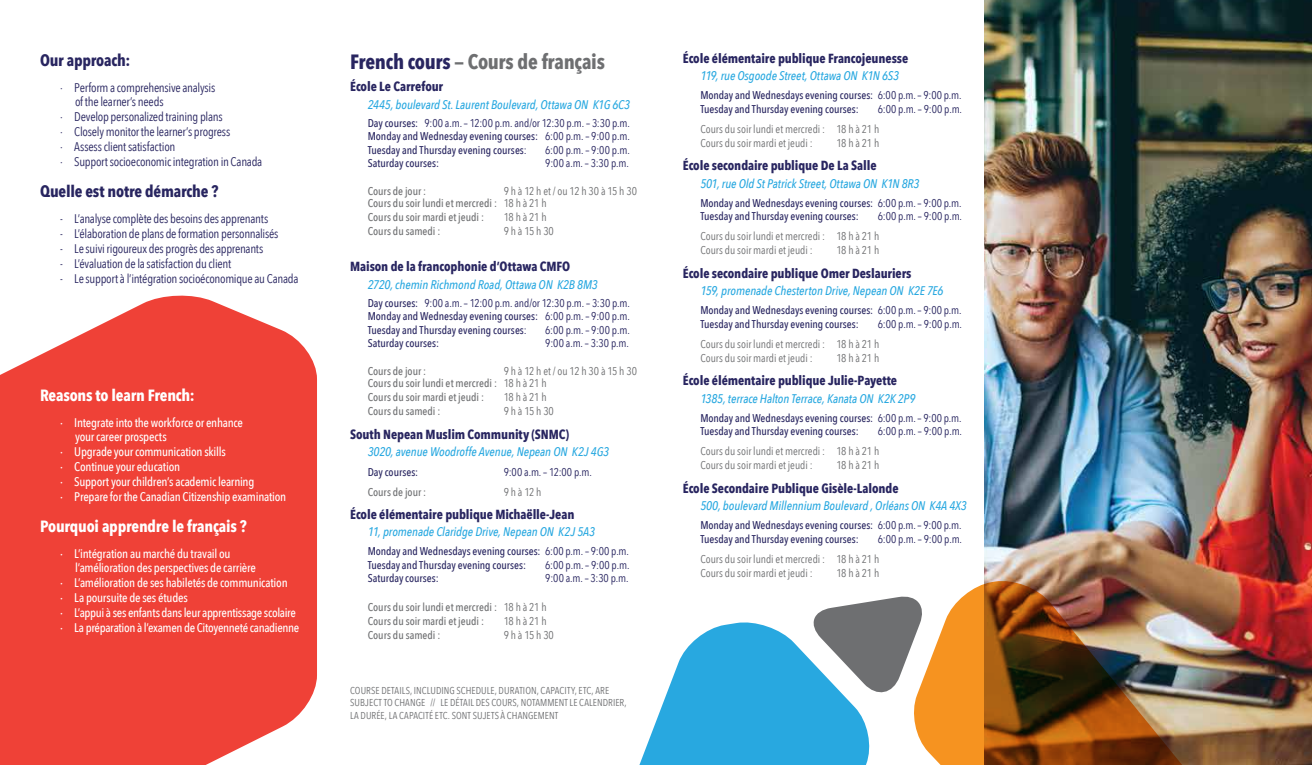
<style>
.page{position:relative;width:1312px;height:765px;background:#fff}
.page>*{position:absolute;margin:0;border:0;box-sizing:border-box;transform-origin:0 0}
.t1{font:700 20.62px "Avenir Next Condensed";letter-spacing:-.015em;color:#6e6f71}
.t2{font:700 16.25px "Avenir Next Condensed";letter-spacing:-.015em;color:#fff}
.t3{font:700 16.25px "Avenir Next Condensed";letter-spacing:-.015em;color:#282560}
.t4{font:700 13.12px "Avenir Next Condensed";letter-spacing:-.005em;color:#282560}
.t5{font:500 12.5px/15px "Avenir Next Condensed";letter-spacing:-.02em;color:#fff}
.t6{font:12.5px/15px "Avenir Next Condensed";letter-spacing:-.02em;color:#282560}
.t7{font:italic 500 12.5px "Avenir Next Condensed";letter-spacing:-.005em;color:#28a8e0}
.t8{font:500 11.25px/13.8px "Avenir Next Condensed";letter-spacing:-.005em;color:#282560}
.t9{font:11.25px/13.8px "Avenir Next Condensed";letter-spacing:-.005em;color:#6e6f71}
.t10{font:11.25px/12.5px "Avenir Next Condensed";letter-spacing:-.005em;color:#282560}
.t11{font:11.25px "Avenir Next Condensed";letter-spacing:.015em;color:#282560}
.t12{font:500 11.25px/13.8px "Avenir Next Condensed";letter-spacing:-.005em;color:#6e6f71}
.t13{font:10px/12.5px "Avenir Next Condensed";letter-spacing:.005em;color:#6e6f71}
.s1{color:#282560}
.s2{font-weight:500}
.s3{font-weight:400}
</style>
<div class="page">
<img style="left:984px;top:0;width:327px;height:765px">
<svg style="left:0;top:295px;width:317px;height:470px;background:#f05148"></svg>
<svg style="left:814px;top:596px;width:96px;height:97px"></svg>
<img style="left:910px;top:579px;width:326px;height:186px">
<svg style="left:639px;top:620px;width:233px;height:145px;fill:#28a8e0"></svg>
<h2 class="t3" style="left:40px;top:50px;width:92px">Our approach:</h2>
<p class="t6" style="left:75px;top:80px;width:142px;line-height:13.8px;text-indent:-15px">· Perform a comprehensive analysis of the learner’s needs</p>
<p class="t6" style="left:60px;top:108px;width:204px">· Develop personalized training plans<br>· Closely monitor the learner’s progress<br>· Assess client satisfaction<br>· Support socioeconomic integration in Canada</p>
<h2 class="t3" style="left:40px;top:181px;width:180px">Quelle est notre démarche ?</h2>
<p class="t6" style="left:60px;top:211px;width:210px">- L’analyse complète des besoins des apprenants</p>
<p class="t6" style="left:60px;top:226px;width:220px">- L’élaboration de plans de formation personnalisés</p>
<p class="t6" style="left:60px;top:241px;width:205px">- Le suivi rigoureux des progrès des apprenants</p>
<p class="t6" style="left:60px;top:256px;width:173px">- L’évaluation de la satisfaction du client</p>
<p class="t6" style="left:60px;top:271px;width:240px">- Le support à l’intégration socioéconomique au Canada</p>
<h2 class="t2" style="left:40px;top:385px;width:156px">Reasons to learn French:</h2>
<p class="t5" style="left:75px;top:416px;width:169px;line-height:13.8px;text-indent:-15px">· Integrate into the workforce or enhance your career prospects</p>
<p class="t5" style="left:60px;top:444px;width:228px">· Upgrade your communication skills<br>· Continue your education<br>· Support your children’s academic learning<br>· Prepare for the Canadian Citizenship examination</p>
<h2 class="t2" style="left:40px;top:516px;width:208px">Pourquoi apprendre le français ?</h2>
<p class="t5" style="left:75px;top:547px;width:182px;line-height:13.8px;text-indent:-15px">· L’intégration au marché du travail ou l’amélioration des perspectives de carrière</p>
<p class="t5" style="left:60px;top:575px;width:241px">· L’amélioration de ses habiletés de communication<br>· La poursuite de ses études<br>· L’appui à ses enfants dans leur apprentissage scolaire · La préparation à l’examen de Citoyenneté canadienne</p>
<h1 class="t1" style="left:350px;top:49px;width:256px"><span class="s1">French cours</span> — Cours de français</h1>
<p class="t4" style="left:350px;top:78px;width:94px">École Le Carrefour</p>
<p class="t7" style="left:368px;top:97px;width:264px">2445, boulevard St. Laurent Boulevard, Ottawa ON K1G 6C3</p>
<p class="t10" style="left:368px;top:117px;width:264px"><span class="s2">Day courses:</span> 9:00 a.m. – 12:00 p.m. and/or 12:30 p.m. – 3:30 p.m.<br><span class="s2">Monday and Wednesday evening courses:</span> 6:00 p.m. – 9:00 p.m.</p>
<p class="t8" style="left:368px;top:143px;width:161px">Tuesday and Thursday evening courses<span class="s3">:</span></p>
<p class="t11" style="left:545px;top:140px;width:86px">6:00 p.m. – 9:00 p.m.</p>
<p class="t8" style="left:368px;top:156px;width:73px">Saturday courses:</p>
<p class="t11" style="left:545px;top:154px;width:85px">9:00 a.m. – 3:30 p.m.</p>
<p class="t12" style="left:368px;top:184px;width:60px">Cours de jour :</p>
<p class="t9" style="left:368px;top:184px;width:271px;line-height:12.5px;text-indent:136px">9 h à 12 h et / ou 12 h 30 à 15 h 30<br><span class="s2">Cours du soir lundi et mercredi :</span> 18 h à 21 h</p>
<p class="t12" style="left:368px;top:210px;width:118px">Cours du soir mardi et jeudi :</p>
<p class="t9" style="left:503px;top:210px;width:44px">18 h à 21 h</p>
<p class="t12" style="left:368px;top:224px;width:74px">Cours du samedi :</p>
<p class="t9" style="left:503px;top:223px;width:52px">9 h à 15 h 30</p>
<p class="t4" style="left:350px;top:258px;width:221px">Maison de la francophonie d’Ottawa CMFO</p>
<p class="t7" style="left:368px;top:277px;width:231px">2720, chemin Richmond Road, Ottawa ON K2B 8M3</p>
<p class="t10" style="left:368px;top:297px;width:264px"><span class="s2">Day courses:</span> 9:00 a.m. – 12:00 p.m. and/or 12:30 p.m. – 3:30 p.m.<br><span class="s2">Monday and Wednesday evening courses:</span> 6:00 p.m. – 9:00 p.m.</p>
<p class="t8" style="left:368px;top:323px;width:161px">Tuesday and Thursday evening courses<span class="s3">:</span></p>
<p class="t11" style="left:545px;top:320px;width:86px">6:00 p.m. – 9:00 p.m.</p>
<p class="t8" style="left:368px;top:336px;width:73px">Saturday courses:</p>
<p class="t11" style="left:545px;top:334px;width:85px">9:00 a.m. – 3:30 p.m.</p>
<p class="t12" style="left:368px;top:364px;width:60px">Cours de jour :</p>
<p class="t9" style="left:368px;top:364px;width:271px;line-height:12.5px;text-indent:136px">9 h à 12 h et / ou 12 h 30 à 15 h 30<br><span class="s2">Cours du soir lundi et mercredi :</span> 18 h à 21 h</p>
<p class="t12" style="left:368px;top:390px;width:118px">Cours du soir mardi et jeudi :</p>
<p class="t9" style="left:503px;top:390px;width:44px">18 h à 21 h</p>
<p class="t12" style="left:368px;top:404px;width:74px">Cours du samedi :</p>
<p class="t9" style="left:503px;top:403px;width:52px">9 h à 15 h 30</p>
<p class="t4" style="left:350px;top:426px;width:220px">South Nepean Muslim Community (SNMC)</p>
<p class="t7" style="left:368px;top:444px;width:243px">3020, avenue Woodroffe Avenue, Nepean ON K2J 4G3</p>
<p class="t8" style="left:368px;top:465px;width:52px">Day courses:</p>
<p class="t11" style="left:503px;top:463px;width:90px">9:00 a.m. – 12:00 p.m.</p>
<p class="t12" style="left:368px;top:485px;width:60px">Cours de jour :</p>
<p class="t9" style="left:503px;top:485px;width:39px">9 h à 12 h</p>
<p class="t4" style="left:350px;top:506px;width:226px">École élémentaire publique Michaëlle-Jean</p>
<p class="t7" style="left:368px;top:524px;width:229px">11, promenade Claridge Drive, Nepean ON K2J 5A3</p>
<p class="t8" style="left:368px;top:544px;width:263px">Monday and Wednesdays evening courses: <span class="s3">6:00 p.m. – 9:00 p.m.<br></span>Tuesday and Thursday evening courses:</p>
<p class="t11" style="left:545px;top:555px;width:86px">6:00 p.m. – 9:00 p.m.</p>
<p class="t8" style="left:368px;top:571px;width:73px">Saturday courses:</p>
<p class="t11" style="left:545px;top:569px;width:85px">9:00 a.m. – 3:30 p.m.</p>
<p class="t12" style="left:368px;top:600px;width:180px">Cours du soir lundi et mercredi : <span class="s3">18 h à 21 h<br></span>Cours du soir mardi et jeudi :</p>
<p class="t9" style="left:503px;top:614px;width:44px">18 h à 21 h</p>
<p class="t12" style="left:368px;top:628px;width:74px">Cours du samedi :</p>
<p class="t9" style="left:503px;top:627px;width:52px">9 h à 15 h 30</p>
<p class="t13" style="left:350px;top:683px;width:278px">COURSE DETAILS, INCLUDING SCHEDULE, DURATION, CAPACITY, ETC, ARE<br>SUBJECT TO CHANGE // LE DÉTAIL DES COURS, NOTAMMENT LE CALENDRIER,<br>LA DURÉE, LA CAPACITÉ ETC. SONT SUJETS À CHANGEMENT</p>
<p class="t4" style="left:682px;top:50px;width:227px">École élémentaire publique Francojeunesse</p>
<p class="t7" style="left:700px;top:68px;width:200px">119, rue Osgoode Street, Ottawa ON K1N 6S3</p>
<p class="t8" style="left:700px;top:88px;width:263px">Monday and Wednesdays evening courses: <span class="s3">6:00 p.m. – 9:00 p.m.<br></span>Tuesday and Thursday evening courses:</p>
<p class="t11" style="left:877px;top:99px;width:86px">6:00 p.m. – 9:00 p.m.</p>
<p class="t9" style="left:700px;top:122px;width:180px">Cours du soir lundi et mercredi : 18 h à 21 h<br>Cours du soir mardi et jeudi :</p>
<p class="t9" style="left:836px;top:135px;width:44px">18 h à 21 h</p>
<p class="t4" style="left:682px;top:158px;width:195px">École secondaire publique De La Salle</p>
<p class="t7" style="left:700px;top:176px;width:220px">501, rue Old St Patrick Street, Ottawa ON K1N 8R3</p>
<p class="t8" style="left:700px;top:196px;width:263px">Monday and Wednesdays evening courses: <span class="s3">6:00 p.m. – 9:00 p.m.<br></span>Tuesday and Thursday evening courses:</p>
<p class="t11" style="left:877px;top:207px;width:86px">6:00 p.m. – 9:00 p.m.</p>
<p class="t9" style="left:700px;top:229px;width:180px">Cours du soir lundi et mercredi : 18 h à 21 h<br>Cours du soir mardi et jeudi :</p>
<p class="t9" style="left:836px;top:243px;width:44px">18 h à 21 h</p>
<p class="t4" style="left:682px;top:265px;width:230px">École secondaire publique Omer Deslauriers</p>
<p class="t7" style="left:700px;top:283px;width:245px">159, promenade Chesterton Drive, Nepean ON K2E 7E6</p>
<p class="t8" style="left:700px;top:303px;width:263px">Monday and Wednesdays evening courses: <span class="s3">6:00 p.m. – 9:00 p.m.<br></span>Tuesday and Thursday evening courses:</p>
<p class="t11" style="left:877px;top:314px;width:86px">6:00 p.m. – 9:00 p.m.</p>
<p class="t9" style="left:700px;top:337px;width:180px">Cours du soir lundi et mercredi : 18 h à 21 h<br>Cours du soir mardi et jeudi :</p>
<p class="t9" style="left:836px;top:350px;width:44px">18 h à 21 h</p>
<p class="t4" style="left:682px;top:373px;width:216px">École élémentaire publique Julie-Payette</p>
<p class="t7" style="left:700px;top:391px;width:216px">1385, terrace Halton Terrace, Kanata ON K2K 2P9</p>
<p class="t8" style="left:700px;top:411px;width:263px">Monday and Wednesdays evening courses: <span class="s3">6:00 p.m. – 9:00 p.m.<br></span>Tuesday and Thursday evening courses:</p>
<p class="t11" style="left:877px;top:422px;width:86px">6:00 p.m. – 9:00 p.m.</p>
<p class="t9" style="left:700px;top:444px;width:180px">Cours du soir lundi et mercredi : 18 h à 21 h<br>Cours du soir mardi et jeudi :</p>
<p class="t9" style="left:836px;top:458px;width:44px">18 h à 21 h</p>
<p class="t4" style="left:682px;top:480px;width:217px">École Secondaire Publique Gisèle-Lalonde</p>
<p class="t7" style="left:700px;top:498px;width:268px">500, boulevard Millennium Boulevard , Orléans ON K4A 4X3</p>
<p class="t8" style="left:700px;top:518px;width:263px">Monday and Wednesdays evening courses: <span class="s3">6:00 p.m. – 9:00 p.m.<br></span>Tuesday and Thursday evening courses:</p>
<p class="t11" style="left:877px;top:529px;width:86px">6:00 p.m. – 9:00 p.m.</p>
<p class="t9" style="left:700px;top:552px;width:180px">Cours du soir lundi et mercredi : 18 h à 21 h<br>Cours du soir mardi et jeudi :</p>
<p class="t9" style="left:836px;top:565px;width:44px">18 h à 21 h</p>
</div>
